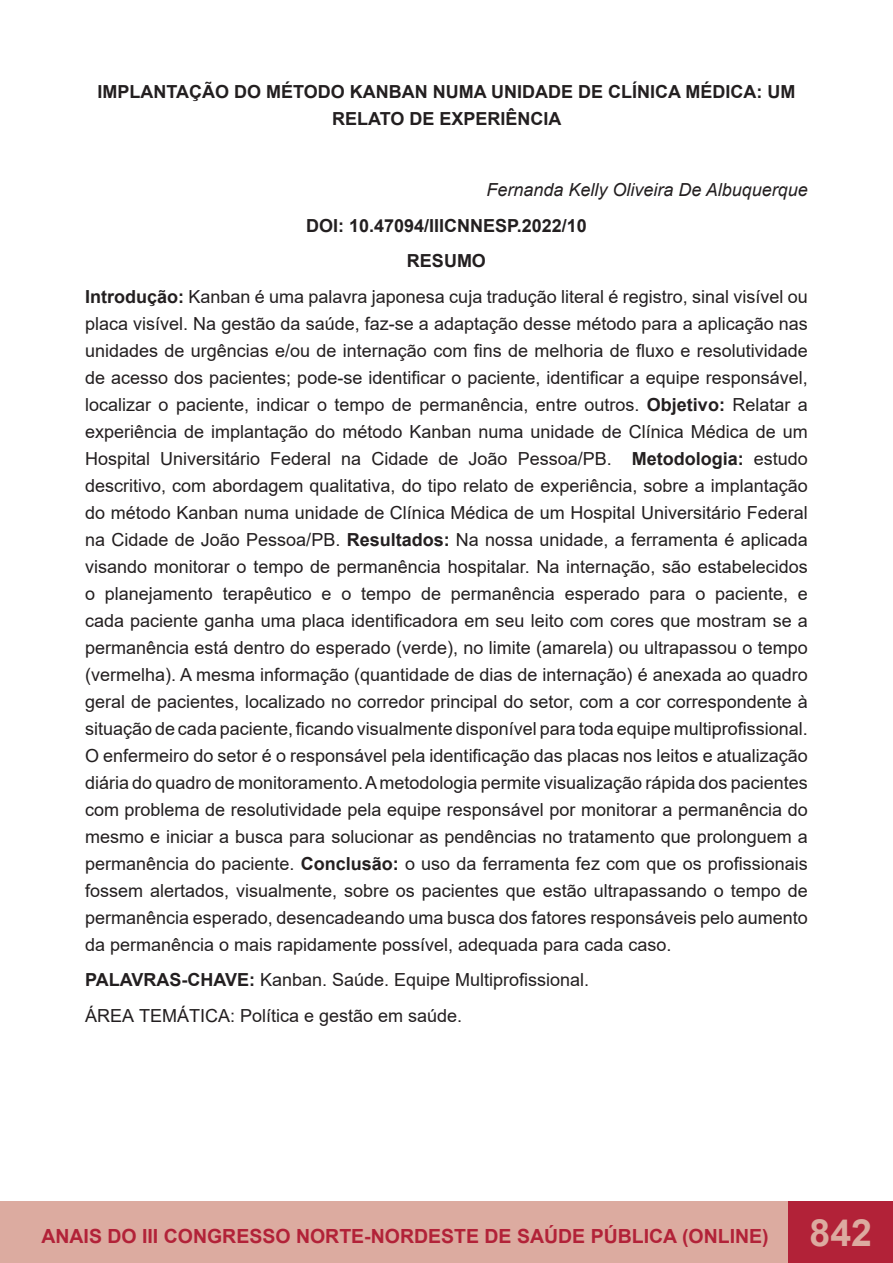
<style>
.page{position:relative;width:893px;height:1263px;background:#fff}
.page>*{position:absolute;margin:0;border:0;box-sizing:border-box;transform-origin:0 0}
.t1{font:700 19.5px "Arial";color:#b22238}
.t2{font:18px/27px "Arial";color:#231f20;text-align:justify}
.t3{font:700 18px/27px "Arial";color:#231f20;text-align:center}
.t4{font:italic 18px "Arial";color:#231f20}
.s1{font-weight:700}
.s2{font-size:37.5px;color:#dcaba0}
</style>
<div class="page">
<div style="left:0;top:1201px;width:810px;height:62px;background:#dcaba0"></div>
<div style="left:789px;top:1201px;width:104px;height:62px;background:#b22238"></div>
<hr style="left:892px;top:1201px;width:1px;height:62px;background:#dcaba0">
<p class="t3" style="left:97px;top:79px;width:699px">IMPLANTAÇÃO DO MÉTODO KANBAN NUMA UNIDADE DE CLÍNICA MÉDICA: UM<br>RELATO DE EXPERIÊNCIA</p>
<p class="t4" style="left:486px;top:178px;width:323px">Fernanda Kelly Oliveira De Albuquerque</p>
<p class="t3" style="left:306px;top:212px;width:282px">DOI: 10.47094/IIICNNESP.2022/10</p>
<p class="t3" style="left:407px;top:248px;width:81px">RESUMO</p>
<p class="t2" style="left:85px;top:283px;width:724px"><span class="s1">Introdução:</span> Kanban é uma palavra japonesa cuja tradução literal é registro, sinal visível ou placa visível. Na gestão da saúde, faz-se a adaptação desse método para a aplicação nas unidades de urgências e/ou de internação com fins de melhoria de fluxo e resolutividade de acesso dos pacientes; pode-se identificar o paciente, identificar a equipe responsável, localizar o paciente, indicar o tempo de permanência, entre outros. <span class="s1">Objetivo:</span> Relatar a experiência de implantação do método Kanban numa unidade de Clínica Médica de um Hospital Universitário Federal na Cidade de João Pessoa/PB. <span class="s1">Metodologia:</span> estudo descritivo, com abordagem qualitativa, do tipo relato de experiência, sobre a implantação do método Kanban numa unidade de Clínica Médica de um Hospital Universitário Federal na Cidade de João Pessoa/PB. <span class="s1">Resultados:</span> Na nossa unidade, a ferramenta é aplicada visando monitorar o tempo de permanência hospitalar. Na internação, são estabelecidos o planejamento terapêutico e o tempo de permanência esperado para o paciente, e cada paciente ganha uma placa identificadora em seu leito com cores que mostram se a permanência está dentro do esperado (verde), no limite (amarela) ou ultrapassou o tempo (vermelha). A mesma informação (quantidade de dias de internação) é anexada ao quadro geral de pacientes, localizado no corredor principal do setor, com a cor correspondente à situação de cada paciente, ficando visualmente disponível para toda equipe multiprofissional.<br>O enfermeiro do setor é o responsável pela identificação das placas nos leitos e atualização diária do quadro de monitoramento. A metodologia permite visualização rápida dos pacientes com problema de resolutividade pela equipe responsável por monitorar a permanência do mesmo e iniciar a busca para solucionar as pendências no tratamento que prolonguem a permanência do paciente. <span class="s1">Conclusão:</span> o uso da ferramenta fez com que os profissionais fossem alertados, visualmente, sobre os pacientes que estão ultrapassando o tempo de permanência esperado, desencadeando uma busca dos fatores responsáveis pelo aumento da permanência o mais rapidamente possível, adequada para cada caso.</p>
<p class="t2" style="left:85px;top:966px;width:506px"><span class="s1">PALAVRAS-CHAVE:</span> Kanban. Saúde. Equipe Multiprofissional.</p>
<p class="t2" style="left:85px;top:1002px;width:379px">ÁREA TEMÁTICA: Política e gestão em saúde.</p>
<p class="t1" style="left:41px;top:1222px;width:832px">ANAIS DO III CONGRESSO NORTE-NORDESTE DE SAÚDE PÚBLICA (ONLINE) <span class="s2">842</span></p>
</div>
